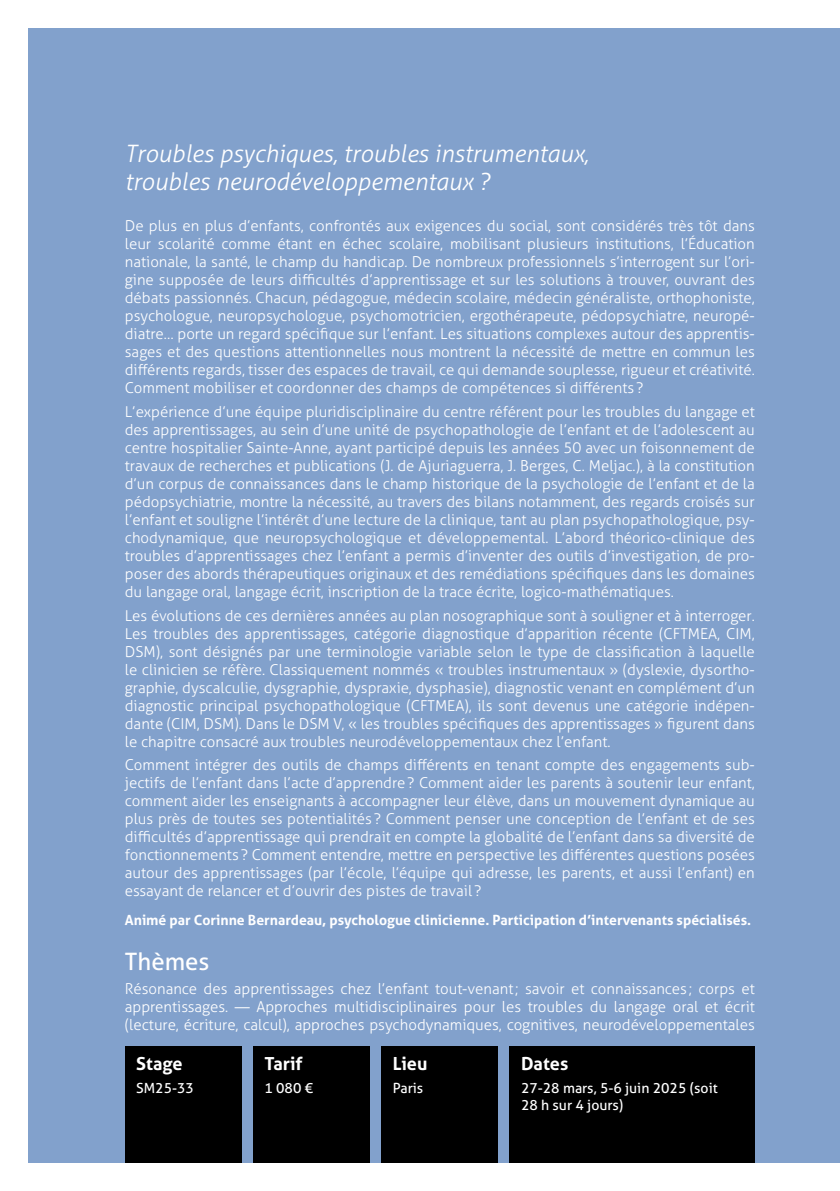
<style>
.page{position:relative;width:840px;height:1191px;background:#fff}
.page>*{position:absolute;margin:0;border:0;box-sizing:border-box;transform-origin:0 0}
.t1{font:italic 300 24px/28.8px "Aller";color:#fff}
.t2{font:24px "Aller";color:#fff}
.t3{font:700 18px "Aller";color:#fff}
.t4{font:300 15px/18px "Aller";color:#fff;text-align:justify}
.t5{font:700 14px "Aller";color:#fff}
.t6{font:14px/16.8px "Aller";color:#fff}
</style>
<div class="page">
<div style="left:28px;top:28px;width:811px;height:1134px;background:#82a1cc"></div>
<div style="left:381px;top:1045px;width:117px;height:117px;background:#000"></div>
<div style="left:125px;top:1045px;width:117px;height:117px;background:#000"></div>
<div style="left:253px;top:1045px;width:117px;height:117px;background:#000"></div>
<div style="left:509px;top:1045px;width:245px;height:117px;background:#000"></div>
<h1 class="t1" style="left:125px;top:139px;width:465px">Troubles psychiques, troubles instrumentaux, troubles neurodéveloppementaux ?</h1>
<p class="t4" style="left:125px;top:217px;width:631px">De plus en plus d’enfants, confrontés aux exigences du social, sont considérés très tôt dans leur scolarité comme étant en échec scolaire, mobilisant plusieurs institutions, l’Éducation nationale, la santé, le champ du handicap. De nombreux professionnels s’interrogent sur l’ori&shy;gine supposée de leurs difficultés d’apprentissage et sur les solutions à trouver, ouvrant des débats passionnés. Chacun, pédagogue, médecin scolaire, médecin généraliste, orthophoniste, psychologue, neuropsychologue, psychomotricien, ergothérapeute, pédopsychiatre, neuropé&shy;diatre… porte un regard spécifique sur l’enfant. Les situations complexes autour des apprentis&shy;sages et des questions attentionnelles nous montrent la nécessité de mettre en commun les différents regards, tisser des espaces de travail, ce qui demande souplesse, rigueur et créativité.<br>Comment mobiliser et coordonner des champs de compétences si différents ?</p>
<p class="t4" style="left:125px;top:402px;width:631px">L’expérience d’une équipe pluridisciplinaire du centre référent pour les troubles du langage et des apprentissages, au sein d’une unité de psychopathologie de l’enfant et de l’adolescent au centre hospitalier Sainte-Anne, ayant participé depuis les années 50 avec un foisonnement de travaux de recherches et publications (J. de Ajuriaguerra, J. Berges, C. Meljac.), à la constitution d’un corpus de connaissances dans le champ historique de la psychologie de l’enfant et de la pédopsychiatrie, montre la nécessité, au travers des bilans notamment, des regards croisés sur l’enfant et souligne l’intérêt d’une lecture de la clinique, tant au plan psychopathologique, psy&shy;chodynamique, que neuropsychologique et développemental. L’abord théorico-clinique des troubles d’apprentissages chez l’enfant a permis d’inventer des outils d’investigation, de pro&shy;poser des abords thérapeutiques originaux et des remédiations spécifiques dans les domaines du langage oral, langage écrit, inscription de la trace écrite, logico-mathématiques.</p>
<p class="t4" style="left:125px;top:606px;width:631px">Les évolutions de ces dernières années au plan nosographique sont à souligner et à interroger.<br>Les troubles des apprentissages, catégorie diagnostique d’apparition récente (CFTMEA, CIM, DSM), sont désignés par une terminologie variable selon le type de classification à laquelle le clinicien se réfère. Classiquement nommés « troubles instrumentaux » (dyslexie, dysortho&shy;graphie, dyscalculie, dysgraphie, dyspraxie, dysphasie), diagnostic venant en complément d’un diagnostic principal psychopathologique (CFTMEA), ils sont devenus une catégorie indépen&shy;dante (CIM, DSM). Dans le DSM V, « les troubles spécifiques des apprentissages » figurent dans le chapitre consacré aux troubles neurodéveloppementaux chez l’enfant.</p>
<p class="t4" style="left:125px;top:756px;width:631px">Comment intégrer des outils de champs différents en tenant compte des engagements sub&shy;jectifs de l’enfant dans l’acte d’apprendre? Comment aider les parents à soutenir leur enfant, comment aider les enseignants à accompagner leur élève, dans un mouvement dynamique au plus près de toutes ses potentialités ? Comment penser une conception de l’enfant et de ses difficultés d’apprentissage qui prendrait en compte la globalité de l’enfant dans sa diversité de fonctionnements ? Comment entendre, mettre en perspective les différentes questions posées autour des apprentissages (par l’école, l’équipe qui adresse, les parents, et aussi l’enfant) en essayant de relancer et d’ouvrir des pistes de travail ?</p>
<p class="t5" style="left:125px;top:911px;width:627px">Animé par Corinne Bernardeau, psychologue clinicienne. Participation d’intervenants spécialisés.</p>
<h1 class="t2" style="left:125px;top:947px;width:86px">Thèmes</h1>
<p class="t4" style="left:125px;top:979px;width:631px">Résonance des apprentissages chez l’enfant tout-venant; savoir et connaissances ; corps et apprentissages. — Approches multidisciplinaires pour les troubles du langage oral et écrit (lecture, écriture, calcul), approches psychodynamiques, cognitives, neurodéveloppementales</p>
<p class="t3" style="left:392px;top:1053px;width:36px">Lieu</p>
<p class="t6" style="left:392px;top:1079px;width:32px">Paris</p>
<p class="t3" style="left:264px;top:1053px;width:40px">Tarif</p>
<p class="t6" style="left:264px;top:1079px;width:50px">1 080 €</p>
<p class="t3" style="left:136px;top:1053px;width:48px">Stage</p>
<p class="t6" style="left:136px;top:1079px;width:59px">SM25-33</p>
<p class="t3" style="left:520px;top:1053px;width:49px">Dates</p>
<p class="t6" style="left:520px;top:1079px;width:198px">27‑28 mars, 5‑6 juin 2025 (soit<br>28 h sur 4 jours)</p>
</div>
